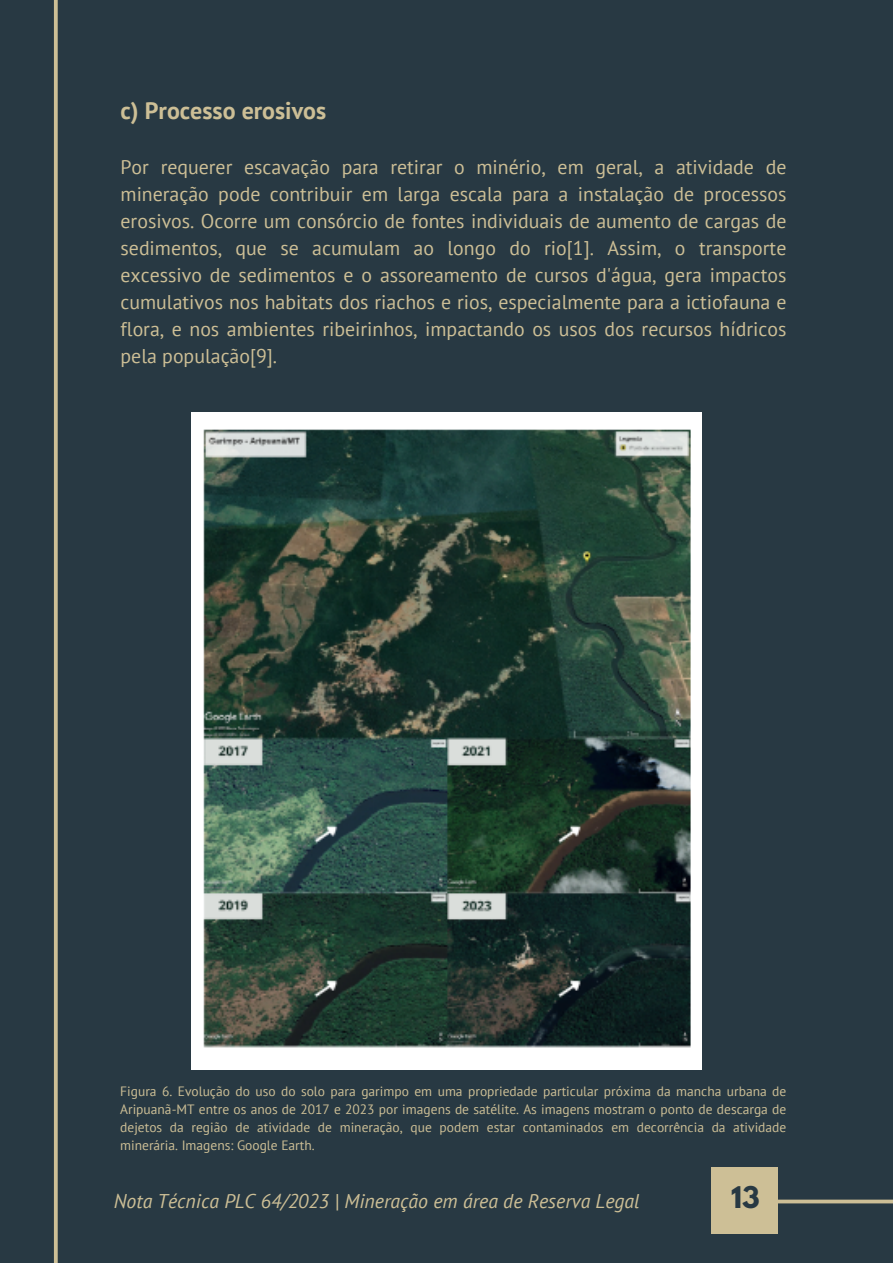
<style>
.page{position:relative;width:893px;height:1264px;background:#fff}
.page>*{position:absolute;margin:0;border:0;box-sizing:border-box;transform-origin:0 0}
.t1{font:700 26.4px "League Spartan";color:#283943}
.t2{font:700 24px "PT Sans";color:#cdbf96}
.t3{font:19.8px/27px "PT Sans";color:#cdbf96;text-align:justify}
.t4{font:italic 19.8px "PT Sans";color:#cdbf96}
.t5{font:13.5px/18px "PT Sans";color:#cdbf96;text-align:justify}
</style>
<div class="page">
<div style="left:0;top:0;width:892px;height:1262px;background:#283943"></div>
<svg style="left:53px;top:0;width:5px;height:1262px"></svg>
<svg style="left:778px;top:1199px;width:114px;height:5px"></svg>
<div style="left:711px;top:1167px;width:67px;height:66px;background:#cdbf96"></div>
<img style="left:191px;top:412px;width:510px;height:657px">
<p class="t2" style="left:121px;top:95px;width:207px">c) Processo erosivos</p>
<p class="t3" style="left:121px;top:153px;width:667px">Por requerer escavação para retirar o minério, em geral, a atividade de mineração pode contribuir em larga escala para a instalação de processos erosivos. Ocorre um consórcio de fontes individuais de aumento de cargas de sedimentos, que se acumulam ao longo do rio[1]. Assim, o transporte excessivo de sedimentos e o assoreamento de cursos d'água, gera impactos cumulativos nos habitats dos riachos e rios, especialmente para a ictiofauna e flora, e nos ambientes ribeirinhos, impactando os usos dos recursos hídricos pela população[9].</p>
<p class="t5" style="left:120px;top:1081px;width:667px">Figura 6. Evolução do uso do solo para garimpo em uma propriedade particular próxima da mancha urbana de Aripuanã-MT entre os anos de 2017 e 2023 por imagens de satélite. As imagens mostram o ponto de descarga de dejetos da região de atividade de mineração, que podem estar contaminados em decorrência da atividade minerária. Imagens: Google Earth.</p>
<p class="t4" style="left:114px;top:1187px;width:527px">Nota Técnica PLC 64/2023 | Mineração em área de Reserva Legal</p>
<p class="t1" style="left:731px;top:1183px;width:30px">13</p>
</div>
